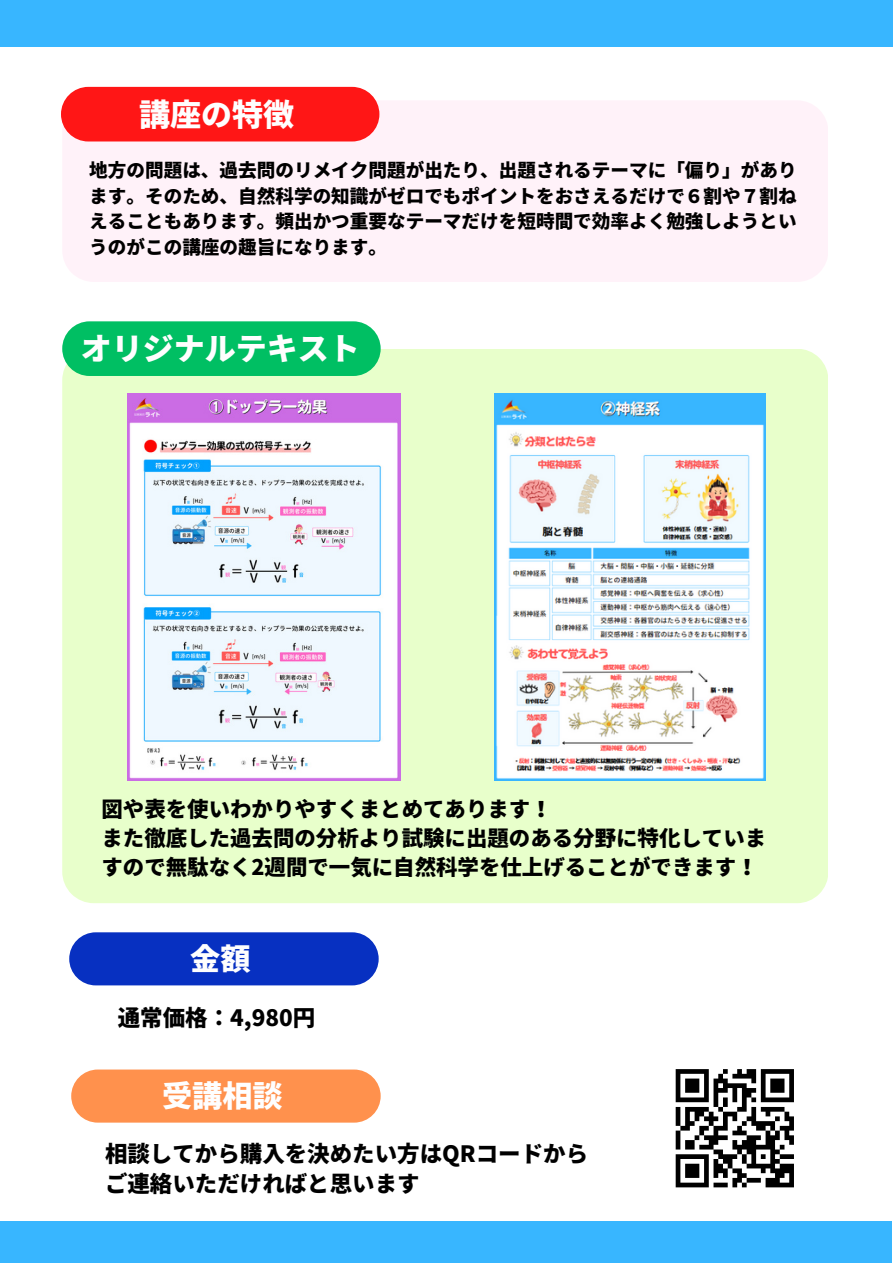
<style>
.page{position:relative;width:893px;height:1264px;background:#fff}
.page>*{position:absolute;margin:0;border:0;box-sizing:border-box;transform-origin:0 0}
.t1{font:900 31.05px "Noto Sans JP";color:#fefefe}
.t2{font:900 31.05px "Noto Sans JP";color:#fff}
.t3{font:900 30.15px "Noto Sans JP";color:#fefefe}
.t4{font:900 22.5px/30.3px "Noto Sans JP";color:#000}
.t5{font:900 21.45px/29px "Noto Sans JP";color:#000}
.t6{font:900 18.6px/25.7px "Noto Sans JP";color:#000;text-align:justify}
</style>
<div class="page">
<div style="left:0;top:0;width:892px;height:46px;background:#38b6ff"></div>
<div style="left:0;top:1221px;width:892px;height:41px;background:#38b6ff"></div>
<div style="left:62px;top:100px;width:765px;height:181px;background:#fff2f9"></div>
<div style="left:61px;top:87px;width:318px;height:54px;background:#ff1616;border-radius:27px"></div>
<div style="left:62px;top:348px;width:765px;height:555px;background:#e8ffcb"></div>
<div style="left:62px;top:321px;width:318px;height:55px;background:#00bf63;border-radius:27px"></div>
<img style="left:494px;top:394px;width:271px;height:386px">
<div style="left:69px;top:932px;width:309px;height:53px;background:#0730c1;border-radius:27px"></div>
<div style="left:71px;top:1069px;width:309px;height:53px;background:#ff914d;border-radius:27px"></div>
<img style="left:127px;top:394px;width:274px;height:386px">
<svg style="left:675px;top:1069px;width:118px;height:118px"></svg>
<div style="left:765px;top:1182px;width:28px;height:5px;background:#000"></div>
<h1 class="t2" style="left:127px;top:90px;width:95px">対象者</h1>
<h1 class="t1" style="left:139px;top:90px;width:157px">講座の特徴</h1>
<p class="t6" style="left:89px;top:156px;width:708px">地方の問題は、過去問のリメイク問題が出たり、出題されるテーマに「偏り」があります。そのため、自然科学の知識がゼロでもポイントをおさえるだけで６割や７割ねえることもあります。頻出かつ重要なテーマだけを短時間で効率よく勉強しようというのがこの講座の趣旨になります。</p>
<h1 class="t1" style="left:81px;top:324px;width:281px">オリジナルテキスト</h1>
<p class="t5" style="left:101px;top:793px;width:666px">図や表を使いわかりやすくまとめてあります！<br>また徹底した過去問の分析より試験に出題のある分野に特化していますので無駄なく2週間で一気に自然科学を仕上げることができます！</p>
<h2 class="t3" style="left:190px;top:935px;width:62px">金額</h2>
<p class="t4" style="left:118px;top:1001px;width:199px">通常価格：4,980円</p>
<h2 class="t3" style="left:162px;top:1072px;width:122px">受講相談</h2>
<p class="t4" style="left:105px;top:1137px;width:484px">相談してから購入を決めたい方はQRコードからご連絡いただければと思います</p>
</div>
